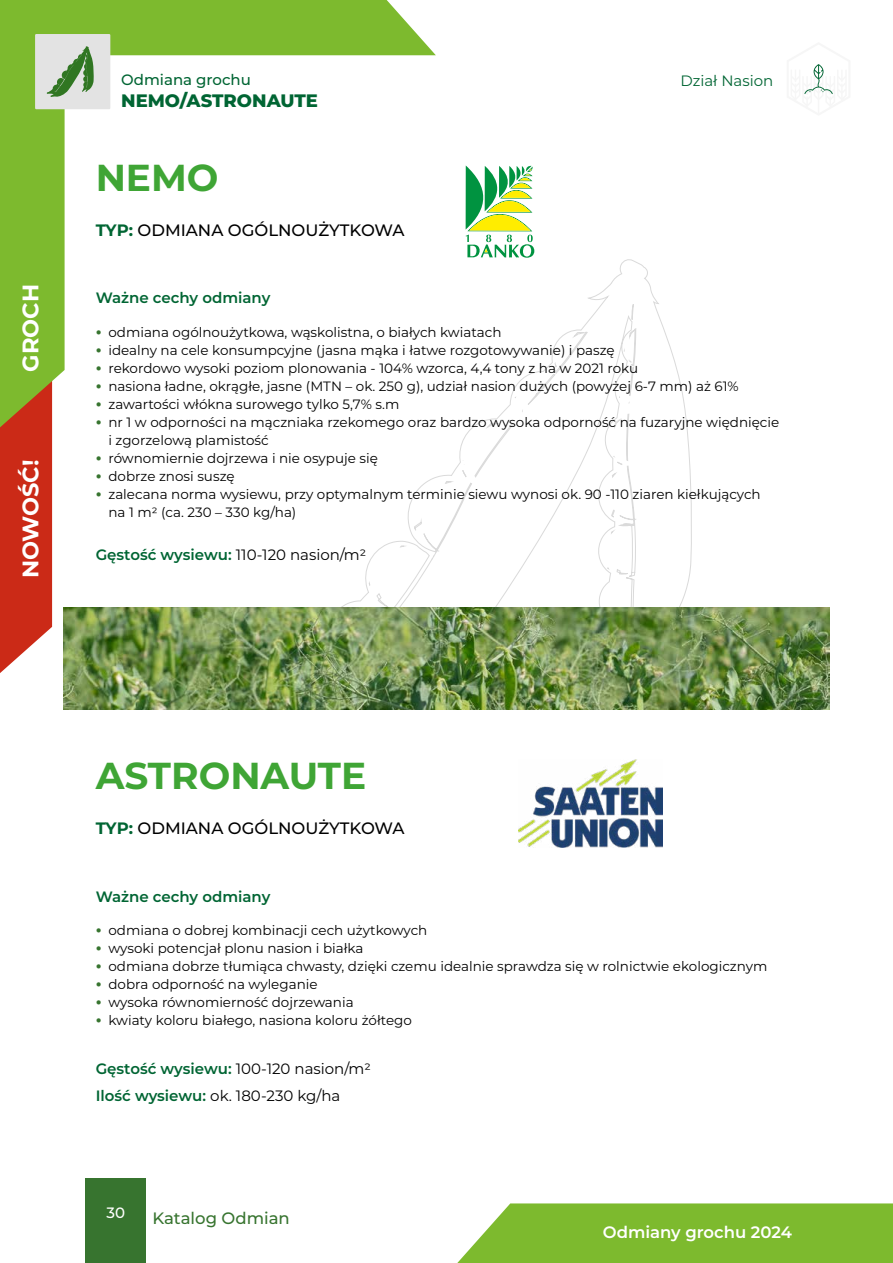
<style>
.page{position:relative;width:893px;height:1263px;background:#fff}
.page>*{position:absolute;margin:0;border:0;box-sizing:border-box;transform-origin:0 0}
.t1{font:700 37.5px "Montserrat";color:#3fa535}
.t2{font:700 22.5px "Montserrat";color:#fff}
.t3{font:800 18px "Montserrat";color:#006533}
.t4{font:500 16.5px "Montserrat";color:#000}
.t5{font:600 16.5px "Montserrat";color:#fff}
.t6{font:500 16.5px "Montserrat";color:#37742f}
.t7{font:15px/27.3px "Montserrat";color:#000}
.t8{font:600 15px "Montserrat";color:#006533}
.t9{font:500 15px "Montserrat";color:#006533}
.t10{font:15px "Montserrat";color:#006533}
.t11{font:500 15px "Montserrat";color:#fff}
.t12{font:13.5px/18px "Montserrat";color:#000}
.s1{font-weight:700;color:#006533}
.s2{font-weight:700;font-size:16.5px;color:#37742f}
.s3{font-weight:600;color:#006533}
</style>
<div class="page">
<svg style="left:457px;top:1203px;width:436px;height:60px;background:#86be3c"></svg>
<div style="left:86px;top:1179px;width:60px;height:84px;background:#37742f"></div>
<svg style="left:0;top:0;width:436px;height:684px"></svg>
<svg style="left:270px;top:258px;width:422px;height:350px"></svg>
<svg style="left:804px;top:64px;width:29px;height:30px"></svg>
<img style="left:518px;top:760px;width:144px;height:88px">
<svg style="left:466px;top:165px;width:68px;height:93px"></svg>
<img style="left:64px;top:608px;width:765px;height:102px">
<h2 class="t2" style="left:16px;top:372px;width:89px;rotate:-90deg">GROCH</h2>
<h2 class="t2" style="left:16px;top:578px;width:120px;rotate:-90deg">NOWOŚĆ!</h2>
<p class="t9" style="left:121px;top:69px;width:131px">Odmiana grochu</p>
<h3 class="t3" style="left:121px;top:88px;width:198px">NEMO/ASTRONAUTE</h3>
<h1 class="t1" style="left:96px;top:152px;width:124px">NEMO</h1>
<p class="t4" style="left:96px;top:218px;width:310px"><span class="s1">TYP:</span> ODMIANA OGÓLNOUŻYTKOWA</p>
<p class="t8" style="left:96px;top:287px;width:176px">Ważne cechy odmiany</p>
<p class="t10" style="left:680px;top:70px;width:95px">Dział Nasion</p>
<p class="t12" style="left:96px;top:322px;width:407px"><span class="s2">•</span> odmiana ogólnoużytkowa, wąskolistna, o białych kwiatach</p>
<p class="t12" style="left:96px;top:340px;width:521px"><span class="s2">•</span> idealny na cele konsumpcyjne (jasna mąka i łatwe rozgotowywanie) i paszę</p>
<p class="t12" style="left:96px;top:358px;width:544px"><span class="s2">•</span> rekordowo wysoki poziom plonowania - 104% wzorca, 4,4 tony z ha w 2021 roku</p>
<p class="t12" style="left:96px;top:376px;width:645px"><span class="s2">•</span> nasiona ładne, okrągłe, jasne (MTN – ok. 250 g), udział nasion dużych (powyżej 6-7 mm) aż 61%</p>
<p class="t12" style="left:96px;top:394px;width:305px"><span class="s2">•</span> zawartości włókna surowego tylko 5,7% s.m</p>
<p class="t12" style="left:108px;top:412px;width:672px;text-indent:-13px"><span class="s2">•</span> nr 1 w odporności na mączniaka rzekomego oraz bardzo wysoka odporność na fuzaryjne więdnięcie i zgorzelową plamistość</p>
<p class="t12" style="left:96px;top:448px;width:284px"><span class="s2">•</span> równomiernie dojrzewa i nie osypuje się</p>
<p class="t12" style="left:96px;top:466px;width:140px"><span class="s2">•</span> dobrze znosi suszę</p>
<p class="t12" style="left:108px;top:484px;width:654px;text-indent:-13px"><span class="s2">•</span> zalecana norma wysiewu, przy optymalnym terminie siewu wynosi ok. 90 -110 ziaren kiełkujących na 1 m2 (ca. 230 – 330 kg/ha)</p>
<p class="t7" style="left:96px;top:540px;width:272px"><span class="s3">Gęstość wysiewu:</span> 110-120 nasion/m2</p>
<h1 class="t1" style="left:96px;top:751px;width:272px">ASTRONAUTE</h1>
<p class="t4" style="left:96px;top:817px;width:310px"><span class="s1">TYP:</span> ODMIANA OGÓLNOUŻYTKOWA</p>
<p class="t8" style="left:96px;top:885px;width:176px">Ważne cechy odmiany</p>
<p class="t12" style="left:96px;top:921px;width:333px"><span class="s2">•</span> odmiana o dobrej kombinacji cech użytkowych</p>
<p class="t12" style="left:96px;top:939px;width:269px"><span class="s2">•</span> wysoki potencjał plonu nasion i białka</p>
<p class="t12" style="left:96px;top:957px;width:673px"><span class="s2">•</span> odmiana dobrze tłumiąca chwasty, dzięki czemu idealnie sprawdza się w rolnictwie ekologicznym</p>
<p class="t12" style="left:96px;top:975px;width:223px"><span class="s2">•</span> dobra odporność na wyleganie</p>
<p class="t12" style="left:96px;top:993px;width:259px"><span class="s2">•</span> wysoka równomierność dojrzewania</p>
<p class="t12" style="left:96px;top:1011px;width:318px"><span class="s2">•</span> kwiaty koloru białego, nasiona koloru żółtego</p>
<p class="t7" style="left:96px;top:1055px;width:277px"><span class="s3">Gęstość wysiewu:</span> 100-120 nasion/m2<br><span class="s3">Ilość wysiewu:</span> ok. 180-230 kg/ha</p>
<p class="t11" style="left:107px;top:1202px;width:20px">30</p>
<p class="t6" style="left:152px;top:1206px;width:139px">Katalog Odmian</p>
<p class="t5" style="left:603px;top:1220px;width:191px">Odmiany grochu 2024</p>
</div>
